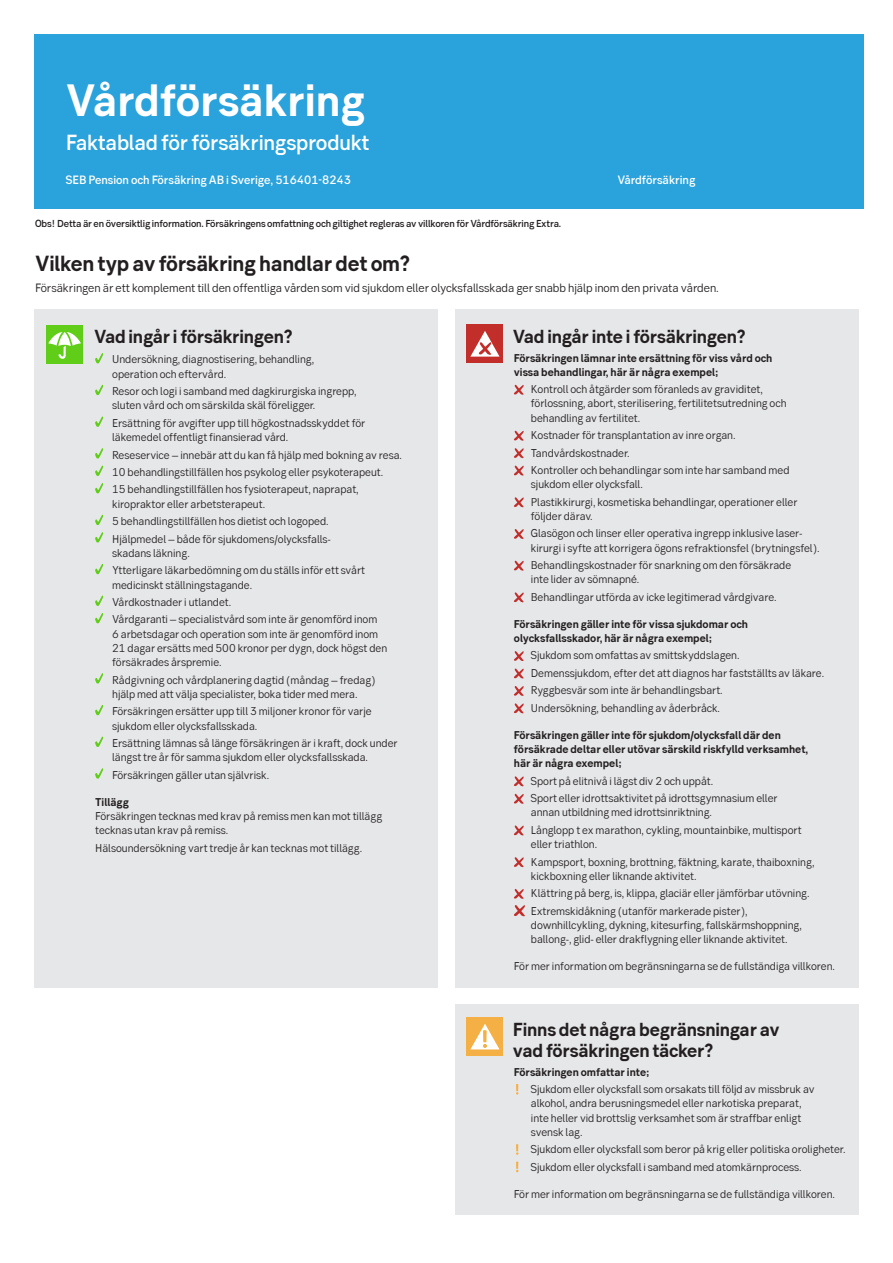
<style>
.page{position:relative;width:893px;height:1263px;background:#fff}
.page>*{position:absolute;margin:0;border:0;box-sizing:border-box;transform-origin:0 0}
.t1{font:700 45px "SEB Sans Serif";color:#fff}
.Mellanrubrik_1{font:700 21.75px "SEB Sans Serif";letter-spacing:-.01em;color:#231f20}
.t2{font:500 21.75px "SEB Sans Serif";letter-spacing:-.01em;color:#fff}
.Mellanrubrik_1-2{font:700 18.75px/21px "SEB Sans Serif";letter-spacing:-.01em;color:#231f20}
.Mellanrubrik_1-3{font:12px "SEB Sans Serif";color:#231f20}
.t3{font:500 12px "SEB Sans Serif";color:#fff}
.Mellanrubrik_1-4{font:11.25px/14.2px "SEB Sans Serif";color:#231f20}
.Mellanrubrik_1-5{font:700 11.25px/14.2px "SEB Sans Serif";color:#231f20}
.Mellanrubrik_1-6{font:500 10.05px "SEB Sans Serif";letter-spacing:-.01em;color:#231f20}
.s1{font-weight:700}
</style>
<div class="page">
<div style="left:455px;top:309px;width:404px;height:678px;background:#e6e7e9"></div>
<div style="left:34px;top:309px;width:404px;height:678px;background:#e6e7e9"></div>
<div style="left:455px;top:1004px;width:404px;height:211px;background:#e6e7e9"></div>
<div style="left:34px;top:34px;width:829px;height:174px;background:#2aa2db"></div>
<svg style="left:95px;top:353px;width:8px;height:10px"></svg>
<svg style="left:95px;top:385px;width:8px;height:10px"></svg>
<svg style="left:95px;top:416px;width:8px;height:11px"></svg>
<svg style="left:95px;top:448px;width:8px;height:11px"></svg>
<svg style="left:95px;top:466px;width:8px;height:10px"></svg>
<svg style="left:95px;top:483px;width:8px;height:10px"></svg>
<svg style="left:95px;top:515px;width:8px;height:10px"></svg>
<svg style="left:95px;top:532px;width:8px;height:11px"></svg>
<svg style="left:95px;top:564px;width:8px;height:10px"></svg>
<svg style="left:95px;top:595px;width:8px;height:11px"></svg>
<svg style="left:95px;top:613px;width:8px;height:10px"></svg>
<svg style="left:95px;top:673px;width:8px;height:11px"></svg>
<svg style="left:95px;top:705px;width:8px;height:10px"></svg>
<svg style="left:95px;top:736px;width:8px;height:11px"></svg>
<svg style="left:95px;top:768px;width:8px;height:11px"></svg>
<div style="left:46px;top:325px;width:37px;height:38px;background:#60cd18"></div>
<svg style="left:48px;top:332px;width:33px;height:27px"></svg>
<svg style="left:514px;top:385px;width:10px;height:10px"></svg>
<svg style="left:514px;top:431px;width:10px;height:10px"></svg>
<svg style="left:514px;top:448px;width:10px;height:10px"></svg>
<svg style="left:514px;top:465px;width:10px;height:11px"></svg>
<svg style="left:514px;top:497px;width:10px;height:10px"></svg>
<svg style="left:514px;top:529px;width:10px;height:10px"></svg>
<svg style="left:514px;top:561px;width:10px;height:10px"></svg>
<svg style="left:514px;top:592px;width:10px;height:10px"></svg>
<svg style="left:514px;top:651px;width:10px;height:10px"></svg>
<svg style="left:514px;top:668px;width:10px;height:10px"></svg>
<svg style="left:514px;top:686px;width:10px;height:10px"></svg>
<svg style="left:514px;top:703px;width:10px;height:10px"></svg>
<svg style="left:514px;top:776px;width:10px;height:10px"></svg>
<svg style="left:514px;top:794px;width:10px;height:10px"></svg>
<svg style="left:514px;top:825px;width:10px;height:10px"></svg>
<svg style="left:514px;top:857px;width:10px;height:10px"></svg>
<svg style="left:514px;top:889px;width:10px;height:10px"></svg>
<svg style="left:514px;top:905px;width:11px;height:11px"></svg>
<div style="left:466px;top:1018px;width:37px;height:38px;background:#f4af45"></div>
<svg style="left:470px;top:1024px;width:29px;height:25px"></svg>
<svg style="left:516px;top:1084px;width:2px;height:10px"></svg>
<svg style="left:516px;top:1144px;width:2px;height:11px"></svg>
<svg style="left:516px;top:1161px;width:2px;height:11px"></svg>
<div style="left:466px;top:325px;width:37px;height:38px;background:#c22f2b"></div>
<svg style="left:470px;top:331px;width:29px;height:26px"></svg>
<p class="t1" style="left:66px;top:73px;width:301px">Vårdförsäkring</p>
<p class="t2" style="left:66px;top:130px;width:305px">Faktablad för försäkringsprodukt</p>
<p class="t3" style="left:66px;top:173px;width:287px">SEB Pension och Försäkring AB i Sverige, 516401-8243</p>
<p class="t3" style="left:617px;top:173px;width:80px">Vårdförsäkring</p>
<p class="Mellanrubrik_1-6" style="left:35px;top:217px;width:528px">Obs! Detta är en översiktlig information. Försäkringens omfattning och giltighet regleras av villkoren för Vårdförsäkring Extra.</p>
<p class="Mellanrubrik_1" style="left:35px;top:251px;width:376px">Vilken typ av försäkring handlar det om?</p>
<p class="Mellanrubrik_1-3" style="left:35px;top:281px;width:685px">Försäkringen är ett komplement till den offentliga vården som vid sjukdom eller olycksfallsskada ger snabb hjälp inom den privata vården.</p>
<p class="Mellanrubrik_1-2" style="left:94px;top:326px;width:200px">Vad ingår i försäkringen?</p>
<p class="Mellanrubrik_1-4" style="left:112px;top:352px;width:204px">Undersökning, diagnostisering, behandling, operation och eftervård.</p>
<p class="Mellanrubrik_1-4" style="left:112px;top:384px;width:246px">Resor och logi i samband med dagkirurgiska ingrepp, sluten vård och om särskilda skäl föreligger.</p>
<p class="Mellanrubrik_1-4" style="left:112px;top:416px;width:255px">Ersättning för avgifter upp till högkostnadsskyddet för läkemedel offentligt finansierad vård.</p>
<p class="Mellanrubrik_1-4" style="left:112px;top:447px;width:291px">Reseservice – innebär att du kan få hjälp med bokning av resa.</p>
<p class="Mellanrubrik_1-4" style="left:112px;top:465px;width:273px">10 behandlingstillfällen hos psykolog eller psykoterapeut.</p>
<p class="Mellanrubrik_1-4" style="left:112px;top:482px;width:248px">15 behandlingstillfällen hos fysioterapeut, naprapat, kiropraktor eller arbetsterapeut.</p>
<p class="Mellanrubrik_1-4" style="left:112px;top:514px;width:218px">5 behandlingstillfällen hos dietist och logoped.</p>
<p class="Mellanrubrik_1-4" style="left:112px;top:531px;width:220px">Hjälpmedel – både för sjukdomens/olycksfalls&shy;skadans läkning.</p>
<p class="Mellanrubrik_1-4" style="left:112px;top:563px;width:255px">Ytterligare läkarbedömning om du ställs inför ett svårt medicinskt ställningstagande.</p>
<p class="Mellanrubrik_1-4" style="left:112px;top:595px;width:121px">Vårdkostnader i utlandet.</p>
<p class="Mellanrubrik_1-4" style="left:112px;top:612px;width:277px">Vårdgaranti – specialistvård som inte är genomförd inom<br>6 arbetsdagar och operation som inte är genomförd inom 21 dagar ersätts med 500 kronor per dygn, dock högst den försäkrades årspremie.</p>
<p class="Mellanrubrik_1-4" style="left:112px;top:672px;width:265px">Rådgivning och vårdplanering dagtid (måndag – fredag) hjälp med att välja specialister, boka tider med mera.</p>
<p class="Mellanrubrik_1-4" style="left:112px;top:704px;width:261px">Försäkringen ersätter upp till 3 miljoner kronor för varje sjukdom eller olycksfallsskada.</p>
<p class="Mellanrubrik_1-4" style="left:112px;top:736px;width:287px">Ersättning lämnas så länge försäkringen är i kraft, dock under längst tre år för samma sjukdom eller olycksfallsskada.</p>
<p class="Mellanrubrik_1-4" style="left:112px;top:767px;width:159px">Försäkringen gäller utan självrisk.</p>
<p class="Mellanrubrik_1-4" style="left:95px;top:794px;width:289px"><span class="s1">Tillägg<br></span>Försäkringen tecknas med krav på remiss men kan mot tillägg tecknas utan krav på remiss.</p>
<p class="Mellanrubrik_1-4" style="left:95px;top:840px;width:268px">Hälsoundersökning vart tredje år kan tecknas mot tillägg.</p>
<p class="Mellanrubrik_1-2" style="left:513px;top:326px;width:234px">Vad ingår inte i försäkringen?</p>
<p class="Mellanrubrik_1-5" style="left:514px;top:350px;width:260px">Försäkringen lämnar inte ersättning för viss vård och vissa behandlingar, här är några exempel;</p>
<p class="Mellanrubrik_1-4" style="left:531px;top:382px;width:257px">Kontroll och åtgärder som föranleds av graviditet, förlossning, abort, sterilisering, fertilitetsutredning och behandling av fertilitet.</p>
<p class="Mellanrubrik_1-4" style="left:531px;top:428px;width:206px">Kostnader för transplantation av inre organ.</p>
<p class="Mellanrubrik_1-4" style="left:531px;top:445px;width:100px">Tandvårdskostnader.</p>
<p class="Mellanrubrik_1-4" style="left:531px;top:463px;width:260px">Kontroller och behandlingar som inte har samband med sjukdom eller olycksfall.</p>
<p class="Mellanrubrik_1-4" style="left:531px;top:494px;width:268px">Plastikkirurgi, kosmetiska behandlingar, operationer eller följder därav.</p>
<p class="Mellanrubrik_1-4" style="left:531px;top:526px;width:290px">Glasögon och linser eller operativa ingrepp inklusive laser&shy;kirurgi i syfte att korrigera ögons refraktionsfel (brytningsfel).</p>
<p class="Mellanrubrik_1-4" style="left:531px;top:558px;width:262px">Behandlingskostnader för snarkning om den försäkrade inte lider av sömnapné.</p>
<p class="Mellanrubrik_1-4" style="left:531px;top:590px;width:247px">Behandlingar utförda av icke legitimerad vårdgivare.</p>
<p class="Mellanrubrik_1-5" style="left:514px;top:617px;width:236px">Försäkringen gäller inte för vissa sjukdomar och olycksfallsskador, här är några exempel;</p>
<p class="Mellanrubrik_1-4" style="left:531px;top:648px;width:210px">Sjukdom som omfattas av smittskyddslagen.</p>
<p class="Mellanrubrik_1-4" style="left:531px;top:666px;width:295px">Demenssjukdom, efter det att diagnos har fastställts av läkare.</p>
<p class="Mellanrubrik_1-4" style="left:531px;top:683px;width:193px">Ryggbesvär som inte är behandlingsbart.</p>
<p class="Mellanrubrik_1-4" style="left:531px;top:701px;width:191px">Undersökning, behandling av åderbråck.</p>
<p class="Mellanrubrik_1-5" style="left:514px;top:728px;width:296px">Försäkringen gäller inte för sjukdom/olycksfall där den försäkrade deltar eller utövar särskild riskfylld verksamhet, här är några exempel;</p>
<p class="Mellanrubrik_1-4" style="left:531px;top:774px;width:184px">Sport på elitnivå i lägst div 2 och uppåt.</p>
<p class="Mellanrubrik_1-4" style="left:531px;top:791px;width:248px">Sport eller idrottsaktivitet på idrottsgymnasium eller annan utbildning med idrottsinriktning.</p>
<p class="Mellanrubrik_1-4" style="left:531px;top:823px;width:272px">Långlopp t ex marathon, cykling, mountainbike, multisport eller triathlon.</p>
<p class="Mellanrubrik_1-4" style="left:531px;top:854px;width:285px">Kampsport, boxning, brottning, fäktning, karate, thaiboxning, kickboxning eller liknande aktivitet.</p>
<p class="Mellanrubrik_1-4" style="left:531px;top:886px;width:280px">Klättring på berg, is, klippa, glaciär eller jämförbar utövning.</p>
<p class="Mellanrubrik_1-4" style="left:531px;top:903px;width:272px">Extremskidåkning (utanför markerade pister), downhillcykling, dykning, kitesurfing, fallskärmshoppning, ballong-, glid- eller drakflygning eller liknande aktivitet.</p>
<p class="Mellanrubrik_1-4" style="left:514px;top:959px;width:323px">För mer information om begränsningarna se de fullständiga villkoren.</p>
<p class="Mellanrubrik_1-2" style="left:513px;top:1018px;width:268px">Finns det några begränsningar av vad försäkringen täcker?</p>
<p class="Mellanrubrik_1-5" style="left:514px;top:1064px;width:137px">Försäkringen omfattar inte;</p>
<p class="Mellanrubrik_1-4" style="left:531px;top:1082px;width:285px">Sjukdom eller olycksfall som orsakats till följd av missbruk av alkohol, andra berusningsmedel eller narkotiska preparat, inte heller vid brottslig verksamhet som är straffbar enligt svensk lag.</p>
<p class="Mellanrubrik_1-4" style="left:531px;top:1142px;width:316px">Sjukdom eller olycksfall som beror på krig eller politiska oroligheter.</p>
<p class="Mellanrubrik_1-4" style="left:531px;top:1159px;width:272px">Sjukdom eller olycksfall i samband med atomkärnprocess.</p>
<p class="Mellanrubrik_1-4" style="left:514px;top:1186px;width:323px">För mer information om begränsningarna se de fullständiga villkoren.</p>
</div>
